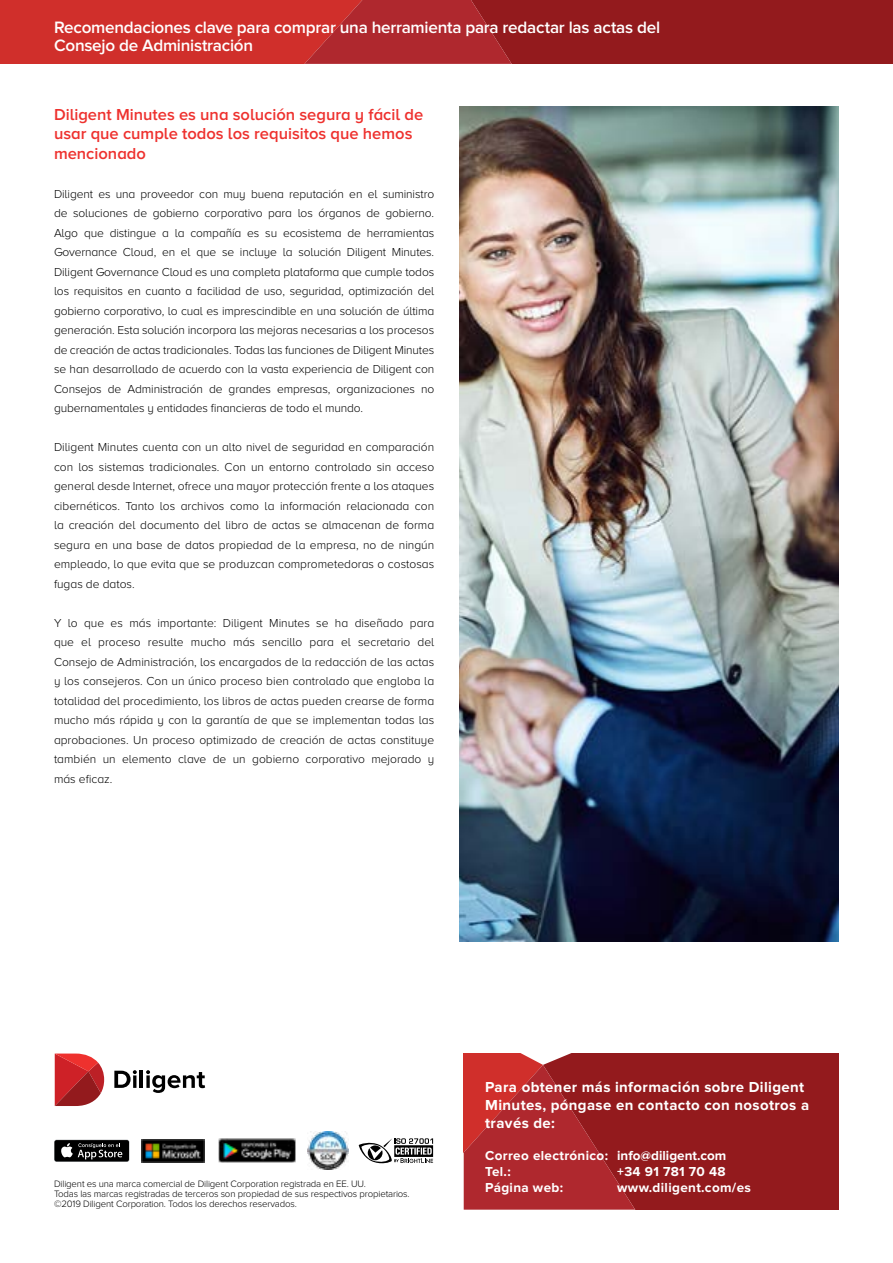
<style>
.page{position:relative;width:893px;height:1263px;background:#fff}
.page>*{position:absolute;margin:0;border:0;box-sizing:border-box;transform-origin:0 0}
.t1{font:600 17.1px/18.6px "Proxima Nova";letter-spacing:-.015em;color:#fff}
.t2{font:600 16.5px/19.5px "Proxima Nova A";color:#ee312e}
.t3{font:700 15px/18px "Proxima Nova";letter-spacing:.025em;color:#fff}
.t4{font:700 13.5px/16.2px "Proxima Nova";letter-spacing:.025em;color:#fff}
.t5{font:300 12px/19.5px "Proxima Nova A";color:#000;text-align:justify}
.t6{font:300 9.6px/9.8px "Proxima Nova";letter-spacing:-.015em;color:#000}
</style>
<div class="page">
<svg style="left:0;top:0;width:893px;height:64px;background:#ae2425"></svg>
<svg style="left:55px;top:1053px;width:49px;height:53px;background:#c53d40"></svg>
<svg style="left:114px;top:1070px;width:23px;height:18px"></svg>
<hr style="left:140px;top:1071px;width:3px;height:17px;background:#000">
<svg style="left:146px;top:1070px;width:59px;height:23px"></svg>
<div style="left:635px;top:1053px;width:204px;height:157px;background:#931a1d"></div>
<svg style="left:464px;top:1053px;width:171px;height:157px;background:#ad282c"></svg>
<svg style="left:54px;top:1139px;width:76px;height:23px"></svg>
<div style="left:54px;top:1140px;width:75px;height:21px;background:#000;border-radius:2px"></div>
<svg style="left:61px;top:1143px;width:61px;height:16px"></svg>
<img style="left:142px;top:1139px;width:62px;height:23px">
<img style="left:307px;top:1132px;width:41px;height:37px">
<svg style="left:359px;top:1138px;width:74px;height:25px"></svg>
<img style="left:218px;top:1139px;width:77px;height:24px">
<img style="left:459px;top:107px;width:380px;height:835px">
<h1 class="t1" style="left:54px;top:18px;width:608px">Recomendaciones clave para comprar una herramienta para redactar las actas del<br>Consejo de Administración</h1>
<h2 class="t2" style="left:54px;top:104px;width:371px">Diligent Minutes es una solución segura y fácil de usar que cumple todos los requisitos que hemos mencionado</h2>
<p class="t5" style="left:54px;top:184px;width:382px">Diligent es una proveedor con muy buena reputación en el suministro de soluciones de gobierno corporativo para los órganos de gobierno.<br>Algo que distingue a la compañía es su ecosistema de herramientas Governance Cloud, en el que se incluye la solución Diligent Minutes.<br>Diligent Governance Cloud es una completa plataforma que cumple todos los requisitos en cuanto a facilidad de uso, seguridad, optimización del gobierno corporativo, lo cual es imprescindible en una solución de última generación. Esta solución incorpora las mejoras necesarias a los procesos de creación de actas tradicionales. Todas las funciones de Diligent Minutes se han desarrollado de acuerdo con la vasta experiencia de Diligent con Consejos de Administración de grandes empresas, organizaciones no gubernamentales y entidades financieras de todo el mundo.</p>
<p class="t5" style="left:54px;top:438px;width:382px">Diligent Minutes cuenta con un alto nivel de seguridad en comparación con los sistemas tradicionales. Con un entorno controlado sin acceso general desde Internet, ofrece una mayor protección frente a los ataques cibernéticos. Tanto los archivos como la información relacionada con la creación del documento del libro de actas se almacenan de forma segura en una base de datos propiedad de la empresa, no de ningún empleado, lo que evita que se produzcan comprometedoras o costosas fugas de datos.</p>
<p class="t5" style="left:54px;top:613px;width:382px">Y lo que es más importante: Diligent Minutes se ha diseñado para que el proceso resulte mucho más sencillo para el secretario del Consejo de Administración, los encargados de la redacción de las actas y los consejeros. Con un único proceso bien controlado que engloba la totalidad del procedimiento, los libros de actas pueden crearse de forma mucho más rápida y con la garantía de que se implementan todas las aprobaciones. Un proceso optimizado de creación de actas constituye también un elemento clave de un gobierno corporativo mejorado y más eficaz.</p>
<p class="t6" style="left:54px;top:1179px;width:357px">Diligent es una marca comercial de Diligent Corporation registrada en EE. UU.<br>Todas las marcas registradas de terceros son propiedad de sus respectivos propietarios. ©2019 Diligent Corporation. Todos los derechos reservados.</p>
<p class="t3" style="left:485px;top:1079px;width:325px">Para obtener más información sobre Diligent<br>Minutes, póngase en contacto con nosotros a través de:</p>
<p class="t4" style="left:485px;top:1148px;width:243px">Correo electrónico: info@diligent.com<br>Tel.:</p>
<p class="t4" style="left:617px;top:1164px;width:110px">+34 91 781 70 48</p>
<p class="t4" style="left:485px;top:1180px;width:79px">Página web:</p>
<p class="t4" style="left:617px;top:1180px;width:135px">www.diligent.com/es</p>
</div>
